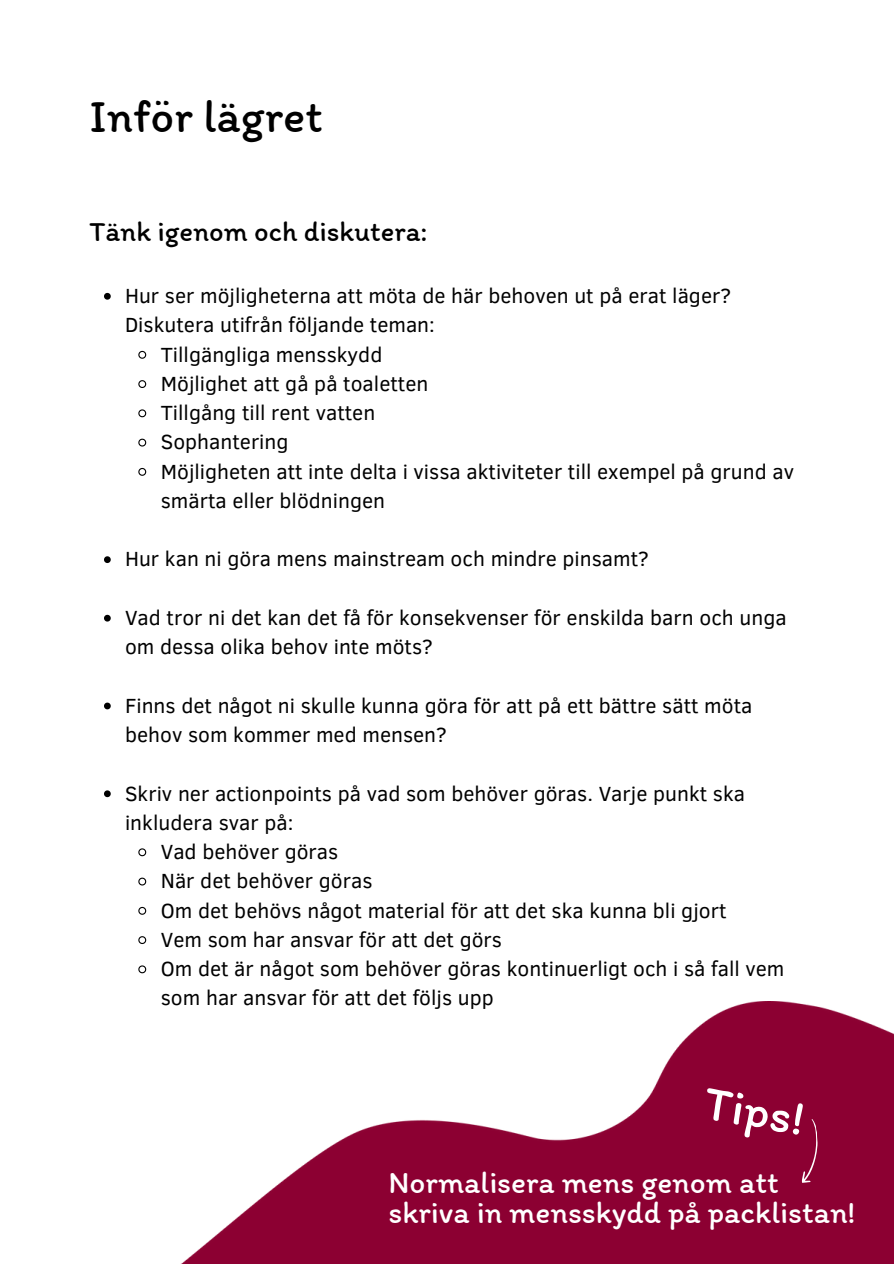
<style>
.page{position:relative;width:894px;height:1264px;background:#fff}
.page>*{position:absolute;margin:0;border:0;box-sizing:border-box;transform-origin:0 0}
.t1{font:49.5px "Itim";color:#fff}
.t2{font:46.5px "Itim";color:#000}
.t3{font:31.2px/30.2px "Itim";color:#fff}
.t4{font:28.5px "Itim";color:#000}
.t5{font:21px/29.2px "Clear Sans";color:#000}
</style>
<div class="page">
<img style="left:182px;top:1001px;width:711px;height:262px">
<svg style="left:104px;top:293px;width:7px;height:7px"></svg>
<svg style="left:138px;top:350px;width:9px;height:9px"></svg>
<svg style="left:138px;top:380px;width:9px;height:8px"></svg>
<svg style="left:138px;top:409px;width:9px;height:9px"></svg>
<svg style="left:138px;top:438px;width:9px;height:9px"></svg>
<svg style="left:138px;top:467px;width:9px;height:9px"></svg>
<svg style="left:104px;top:556px;width:7px;height:7px"></svg>
<svg style="left:104px;top:615px;width:7px;height:6px"></svg>
<svg style="left:104px;top:702px;width:7px;height:7px"></svg>
<svg style="left:104px;top:790px;width:7px;height:7px"></svg>
<svg style="left:138px;top:848px;width:9px;height:9px"></svg>
<svg style="left:138px;top:877px;width:9px;height:9px"></svg>
<svg style="left:138px;top:906px;width:9px;height:9px"></svg>
<svg style="left:138px;top:936px;width:9px;height:8px"></svg>
<svg style="left:138px;top:965px;width:9px;height:9px"></svg>
<svg style="left:795px;top:1118px;width:26px;height:64px;background:#931140"></svg>
<h2 class="t2" style="left:89px;top:88px;width:235px">Inför lägret</h2>
<p class="t4" style="left:89px;top:214px;width:339px">Tänk igenom och diskutera:</p>
<p class="t5" style="left:125px;top:280px;width:607px">Hur ser möjligheterna att möta de här behoven ut på erat läger?<br>Diskutera utifrån följande teman:</p>
<p class="t5" style="left:161px;top:338px;width:223px">Tillgängliga mensskydd</p>
<p class="t5" style="left:161px;top:368px;width:269px">Möjlighet att gå på toaletten</p>
<p class="t5" style="left:161px;top:397px;width:216px">Tillgång till rent vatten</p>
<p class="t5" style="left:161px;top:426px;width:129px">Sophantering</p>
<p class="t5" style="left:161px;top:455px;width:634px">Möjligheten att inte delta i vissa aktiviteter till exempel på grund av smärta eller blödningen</p>
<p class="t5" style="left:125px;top:543px;width:525px">Hur kan ni göra mens mainstream och mindre pinsamt?</p>
<p class="t5" style="left:125px;top:602px;width:663px">Vad tror ni det kan det få för konsekvenser för enskilda barn och unga om dessa olika behov inte möts?</p>
<p class="t5" style="left:125px;top:689px;width:628px">Finns det något ni skulle kunna göra för att på ett bättre sätt möta behov som kommer med mensen?</p>
<p class="t5" style="left:125px;top:777px;width:621px">Skriv ner actionpoints på vad som behöver göras. Varje punkt ska inkludera svar på:</p>
<p class="t5" style="left:161px;top:836px;width:179px">Vad behöver göras</p>
<p class="t5" style="left:161px;top:865px;width:213px">När det behöver göras</p>
<p class="t5" style="left:161px;top:894px;width:567px">Om det behövs något material för att det ska kunna bli gjort</p>
<p class="t5" style="left:161px;top:923px;width:342px">Vem som har ansvar för att det görs</p>
<p class="t5" style="left:161px;top:953px;width:625px">Om det är något som behöver göras kontinuerligt och i så fall vem som har ansvar för att det följs upp</p>
<p class="t1" style="left:709px;top:1071px;width:103px;rotate:10deg">Tips!</p>
<h1 class="t3" style="left:388px;top:1166px;width:468px">Normalisera mens genom att skriva in mensskydd på packlistan!</h1>
</div>
